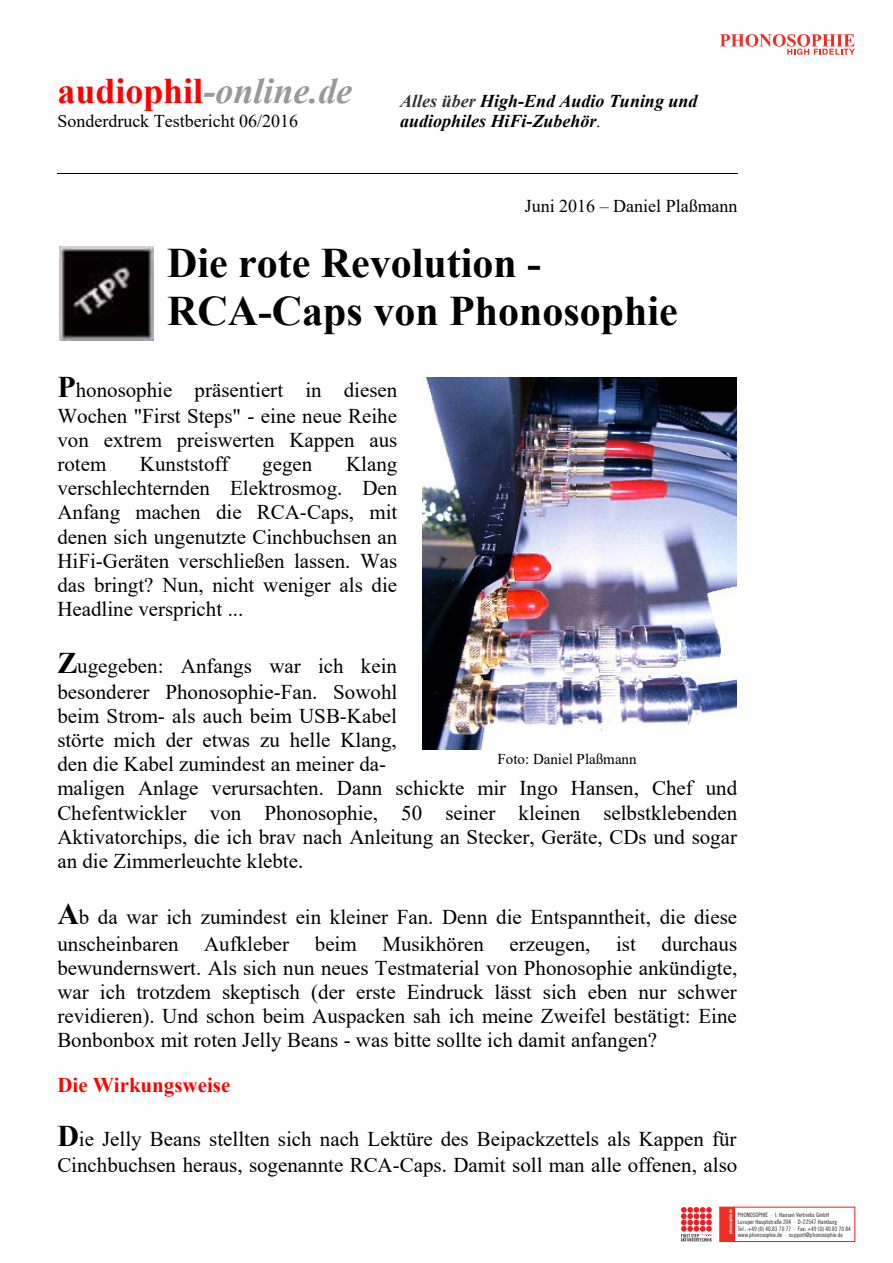
<style>
.page{position:relative;width:893px;height:1263px;background:#fff}
.page>*{position:absolute;margin:0;border:0;box-sizing:border-box;transform-origin:0 0}
.t1{font:700 42px/48.3px "Times New Roman";color:#000}
.t2{font:italic 700 36px "Times New Roman";color:#999}
.t3{font:21px/24.2px "Times New Roman";color:#000}
.t4{font:700 21px "Times New Roman";color:#f00}
.t5{font:italic 700 18px/20.7px "Times New Roman";color:#000}
.t6{font:18px "Times New Roman";color:#000}
.t7{font:15px "Times New Roman";color:#000}
.t8{font:6px/6.6px "Trade Gothic LT Com Cn 18";color:#231f20}
.t9{font:4.2px "Trade Gothic LT Com Bd Cn 20";color:#fff}
.s1{font-style:normal;color:#f00}
.s2{color:#333}
.s3{font-weight:400}
.s4{font-weight:700;font-size:30px}
</style>
<div class="page">
<svg style="left:720px;top:34px;width:135px;height:21px"></svg>
<div style="left:720px;top:1207px;width:14px;height:34px;background:#ee2e22"></div>
<svg style="left:681px;top:1207px;width:31px;height:34px"></svg>
<img style="left:59px;top:246px;width:94px;height:95px">
<img style="left:423px;top:377px;width:313px;height:372px">
<hr style="left:57px;top:173px;width:681px;height:1px;background:#000">
<h2 class="t2" style="left:57px;top:78px;width:296px"><span class="s1">audiophil</span>-online.de</h2>
<p class="t6" style="left:57px;top:115px;width:242px">Sonderdruck Testbericht 06/2016</p>
<p class="t5" style="left:400px;top:92px;width:299px"><span class="s2">Alles über</span> High-End Audio Tuning und audiophiles HiFi-Zubehör<span class="s3">.</span></p>
<p class="t6" style="left:525px;top:200px;width:214px">Juni 2016 – Daniel Plaßmann</p>
<h1 class="t1" style="left:167px;top:243px;width:512px">Die rote Revolution -<br>RCA-Caps von Phonosophie</h1>
<p class="t3" style="left:57px;top:378px;width:341px;line-height:26.2px"><span class="s4">P</span>honosophie präsentiert in diesen<br>Wochen "First Steps" - eine neue Reihe</p>
<p class="t3" style="left:57px;top:430px;width:342px">von extrem preiswerten Kappen aus rotem</p>
<p class="t3" style="left:57px;top:454px;width:342px;text-align:justify;text-indent:289px">Klang verschlechternden Elektrosmog. Den Anfang machen die RCA-Caps, mit denen sich ungenutzte Cinchbuchsen an HiFi-Geräten verschließen lassen. Was das bringt? Nun, nicht weniger als die Headline verspricht ...</p>
<p class="t3" style="left:57px;top:654px;width:342px;line-height:26.2px"><span class="s4">Z</span>ugegeben: Anfangs war ich kein besonderer Phonosophie-Fan. Sowohl</p>
<p class="t3" style="left:57px;top:706px;width:341px;text-align:justify">beim Strom- als auch beim USB-Kabel störte mich der etwas zu helle Klang, den die Kabel zumindest an meiner da-</p>
<p class="t3" style="left:140px;top:454px;width:90px">Kunststoff</p>
<p class="t3" style="left:262px;top:454px;width:52px">gegen</p>
<p class="t7" style="left:498px;top:753px;width:140px">Foto: Daniel Plaßmann</p>
<p class="t3" style="left:57px;top:778px;width:681px;text-align:justify">maligen Anlage verursachten. Dann schickte mir Ingo Hansen, Chef und Chefentwickler von Phonosophie, 50 seiner kleinen selbstklebenden Aktivatorchips, die ich brav nach Anleitung an Stecker, Geräte, CDs und sogar an die Zimmerleuchte klebte.</p>
<p class="t3" style="left:57px;top:906px;width:681px;line-height:26.2px"><span class="s4">A</span>b da war ich zumindest ein kleiner Fan. Denn die Entspanntheit, die diese unscheinbaren Aufkleber beim Musikhören erzeugen, ist durchaus</p>
<p class="t3" style="left:57px;top:958px;width:681px;text-align:justify">bewundernswert. Als sich nun neues Testmaterial von Phonosophie ankündigte, war ich trotzdem skeptisch (der erste Eindruck lässt sich eben nur schwer revidieren). Und schon beim Auspacken sah ich meine Zweifel bestätigt: Eine Bonbonbox mit roten Jelly Beans - was bitte sollte ich damit anfangen?</p>
<p class="t4" style="left:57px;top:1078px;width:175px">Die Wirkungsweise</p>
<p class="t3" style="left:57px;top:1128px;width:681px;line-height:26.2px"><span class="s4">D</span>ie Jelly Beans stellten sich nach Lektüre des Beipackzettels als Kappen für<br>Cinchbuchsen heraus, sogenannte RCA-Caps. Damit soll man alle offenen, also</p>
<p class="t9" style="left:728px;top:1233px;width:26px;rotate:-90deg">phonosophie.de</p>
<p class="t8" style="left:738px;top:1212px;width:115px">PHONOSOPHIE · I. Hansen Vertriebs GmbH<br>Luruper Hauptstraße 204 · D-22547 Hamburg<br>Tel.: +49 (0) 40.83 70 77 · Fax: +49 (0) 40.83 70 84 www.phonosophie.de · support@phonosophie.de</p>
</div>
